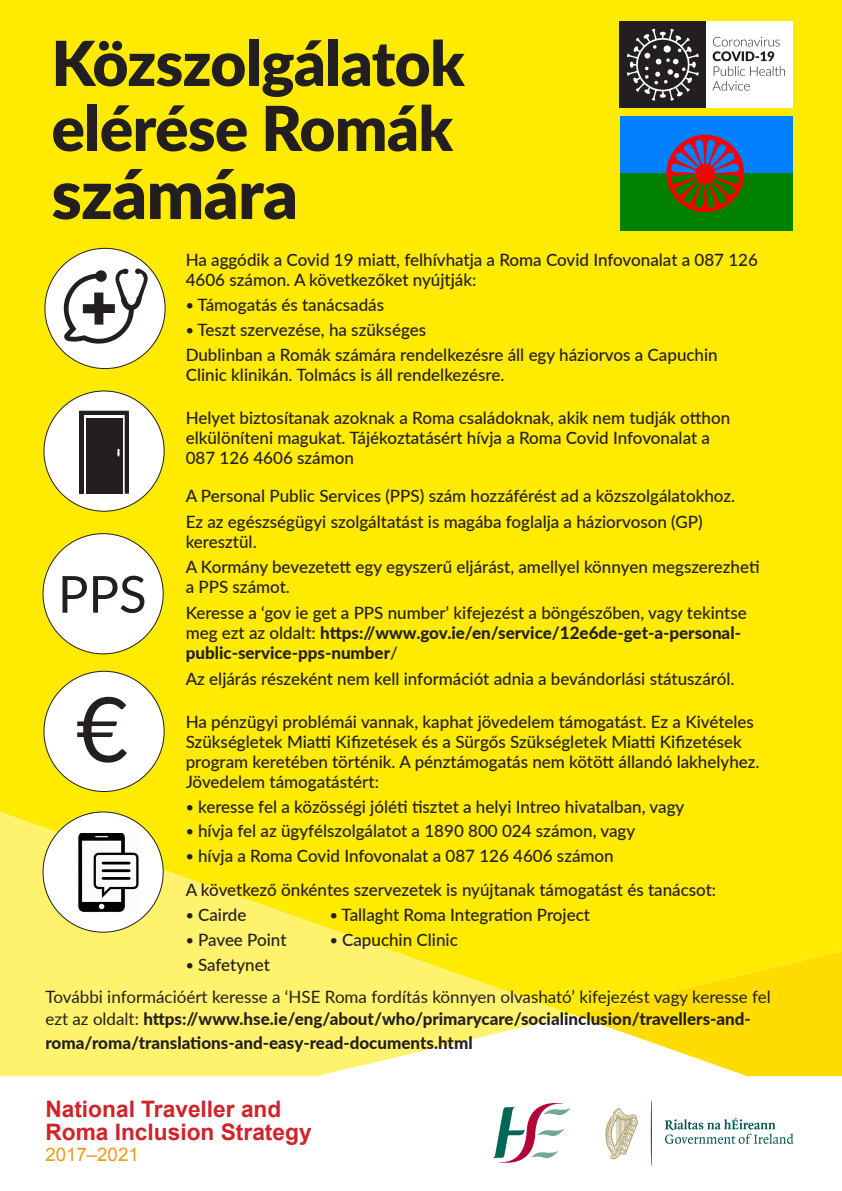
<style>
.page{position:relative;width:842px;height:1191px;background:#fff}
.page>*{position:absolute;margin:0;border:0;box-sizing:border-box;transform-origin:0 0}
.t1{font:90px "Lato";color:#231f20}
.t2{font:900 67.9px "Lato";letter-spacing:-.01em;color:#231f20}
.t3{font:900 62px/65px "Lato";letter-spacing:-.01em;color:#231f20}
.t4{font:51px "Lato";color:#231f20}
.t5{font:700 22.7px/23.5px "Arial";color:#d1232a}
.t6{font:18.7px "Arial";color:#f0991f}
.t7{font:500 17px/20px "Lato";color:#231f20}
.t8{font:17px/22px "Lato";color:#231f20}
.t9{font:800 17px "Lato";color:#231f20}
.s1{font-size:14px}
.s2{font-weight:800}
</style>
<div class="page">
<svg style="left:0;top:1015px;width:574px;height:61px;fill:#fff26c"></svg>
<div style="left:0;top:0;width:842px;height:1015px;background:#ffea01"></div>
<svg style="left:574px;top:951px;width:268px;height:125px"></svg>
<svg style="left:664px;top:1118px;width:129px;height:26px"></svg>
<svg style="left:651px;top:1100px;width:1px;height:65px"></svg>
<svg style="left:605px;top:1108px;width:33px;height:51px"></svg>
<svg style="left:493px;top:1103px;width:78px;height:59px"></svg>
<div style="left:706px;top:22px;width:86px;height:86px;background:#fff"></div>
<svg style="left:712px;top:37px;width:73px;height:54px"></svg>
<div style="left:620px;top:22px;width:86px;height:86px;background:#231f20"></div>
<svg style="left:627px;top:29px;width:72px;height:72px"></svg>
<div style="left:45px;top:248px;width:120px;height:120px;background:#fff;border-radius:50%"></div>
<div style="left:44px;top:391px;width:120px;height:120px;background:#fff;border-radius:50%"></div>
<div style="left:43px;top:533px;width:120px;height:121px;background:#fff;border-radius:50%"></div>
<div style="left:44px;top:671px;width:120px;height:120px;background:#fff;border-radius:50%"></div>
<div style="left:43px;top:812px;width:120px;height:120px;background:#fff;border-radius:50%"></div>
<img style="left:78px;top:833px;width:60px;height:79px">
<svg style="left:79px;top:411px;width:50px;height:82px;background:#393536"></svg>
<div style="left:620px;top:116px;width:172px;height:58px;background:#0080ff"></div>
<div style="left:620px;top:173px;width:172px;height:58px;background:#008000"></div>
<div style="left:666px;top:135px;width:78px;height:77px;background:#f80000;border-radius:50%"></div>
<svg style="left:670px;top:138px;width:71px;height:70px"></svg>
<svg style="left:63px;top:268px;width:85px;height:76px"></svg>
<p class="t3" style="left:52px;top:28px;width:415px">Közszolgálatok elérése Romák</p>
<p class="t2" style="left:52px;top:143px;width:248px">számára</p>
<p class="t7" style="left:186px;top:249px;width:574px">Ha aggódik a Covid 19 miatt, felhívhatja a Roma Covid Infovonalat a 087 126<br>4606 számon. A következőket nyújtják:</p>
<p class="t7" style="left:186px;top:294px;width:200px"><span class="s1">•</span> Támogatás és tanácsadás</p>
<p class="t7" style="left:186px;top:319px;width:242px"><span class="s1">•</span> Teszt szervezése, ha szükséges</p>
<p class="t7" style="left:186px;top:344px;width:534px">Dublinban a Romák számára rendelkezésre áll egy háziorvos a Capuchin<br>Clinic klinikán. Tolmács is áll rendelkezésre.</p>
<p class="t7" style="left:186px;top:407px;width:546px">Helyet biztosítanak azoknak a Roma családoknak, akik nem tudják otthon elkülöníteni magukat. Tájékoztatásért hívja a Roma Covid Infovonalat a<br>087 126 4606 számon</p>
<p class="t7" style="left:186px;top:485px;width:551px">A Personal Public Services (PPS) szám hozzáférést ad a közszolgálatokhoz.</p>
<p class="t7" style="left:186px;top:511px;width:518px">Ez az egészségügyi szolgáltatást is magába foglalja a háziorvoson (GP) keresztül.</p>
<p class="t7" style="left:186px;top:556px;width:575px">A Kormány bevezetett egy egyszerű eljárást, amellyel könnyen megszerezheti a PPS számot.</p>
<p class="t7" style="left:186px;top:602px;width:563px">Keresse a ‘gov ie get a PPS number’ kifejezést a böngészőben, vagy tekintse meg ezt az oldalt: <span class="s2">https://www.gov.ie/en/service/12e6de-get-a-personal&shy;public-service-pps-number</span>/</p>
<p class="t7" style="left:186px;top:668px;width:550px">Az eljárás részeként nem kell információt adnia a bevándorlási státuszáról.</p>
<p class="t7" style="left:186px;top:711px;width:575px">Ha pénzügyi problémái vannak, kaphat jövedelem támogatást. Ez a Kivételes Szükségletek Miatti Kifizetések és a Sürgős Szükségletek Miatti Kifizetések program keretében történik. A pénztámogatás nem kötött állandó lakhelyhez.<br>Jövedelem támogatástért:</p>
<p class="t7" style="left:186px;top:795px;width:500px"><span class="s1">•</span> keresse fel a közösségi jóléti tisztet a helyi Intreo hivatalban, vagy</p>
<p class="t7" style="left:186px;top:820px;width:451px"><span class="s1">•</span> hívja fel az ügyfélszolgálatot a 1890 800 024 számon, vagy</p>
<p class="t7" style="left:186px;top:845px;width:430px"><span class="s1">•</span> hívja a Roma Covid Infovonalat a 087 126 4606 számon</p>
<p class="t7" style="left:186px;top:879px;width:532px">A következő önkéntes szervezetek is nyújtanak támogatást és tanácsot:</p>
<p class="t7" style="left:186px;top:904px;width:62px"><span class="s1">•</span> Cairde</p>
<p class="t7" style="left:330px;top:904px;width:262px"><span class="s1">•</span> Tallaght Roma Integration Project</p>
<p class="t7" style="left:186px;top:929px;width:102px"><span class="s1">•</span> Pavee Point</p>
<p class="t7" style="left:330px;top:929px;width:130px"><span class="s1">•</span> Capuchin Clinic</p>
<p class="t7" style="left:186px;top:954px;width:86px"><span class="s1">•</span> Safetynet</p>
<p class="t8" style="left:45px;top:984px;width:727px">További információért keresse a ‘HSE Roma fordítás könnyen olvasható’ kifejezést vagy keresse fel ezt az oldalt: <span class="s2">https://www.hse.ie/eng/about/who/primarycare/socialinclusion/travellers-and-</span></p>
<p class="t9" style="left:45px;top:1029px;width:429px">roma/roma/translations-and-easy-read-documents.html</p>
<p class="t4" style="left:58px;top:557px;width:90px">PPS</p>
<p class="t1" style="left:76px;top:665px;width:54px">€</p>
<p class="t5" style="left:45px;top:1097px;width:268px">National Traveller and<br>Roma Inclusion Strategy</p>
<p class="t6" style="left:45px;top:1142px;width:95px">2017–2021</p>
</div>
